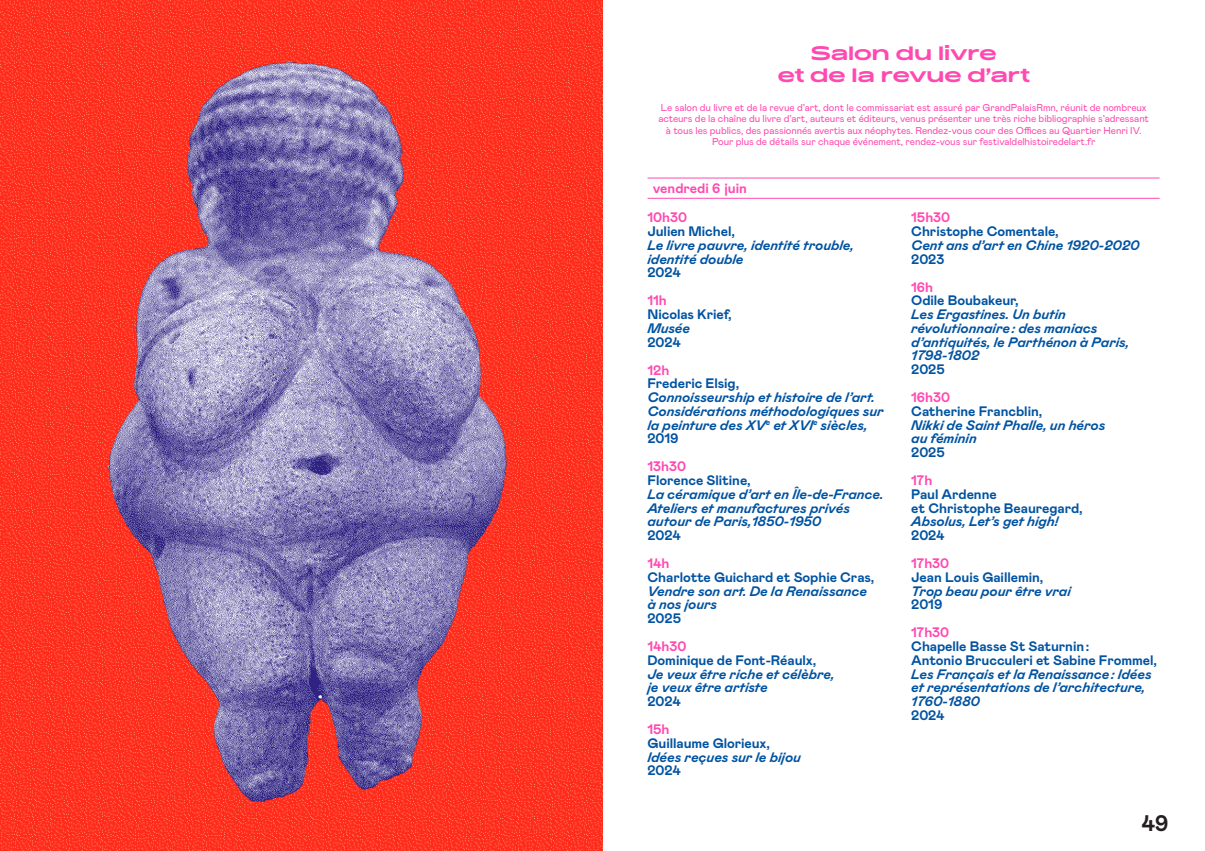
<style>
.page{position:relative;width:1205px;height:851px;background:#fff}
.page>*{position:absolute;margin:0;border:0;box-sizing:border-box;transform-origin:0 0}
.t1{font:700 22.5px "Mabry Pro";color:#231f20}
.GRAND_TITRE_pano_15_pt{font:700 18.75px/22.5px "Pano";color:#ff49b0;text-align:center}
.salon_du_livre{font:italic 700 13.75px/13.8px "Mabry Pro";letter-spacing:-.005em;color:#0053a2}
.salon_du_livre-2{font:700 13.75px/13.8px "Mabry Pro";letter-spacing:-.005em;color:#0053a2}
.salon_du_livre_horaire{font:700 13.75px "Mabry Pro";letter-spacing:-.005em;color:#ff49b0}
.horaires{font:700 13.75px "Mabry Pro";color:#ff49b0}
.petite_intro{font:10px/11.2px "Mabry Pro";letter-spacing:-.005em;color:#ff49b0;text-align:center}
.s1{font-style:normal}
.s2{font-style:italic}
</style>
<div class="page">
<svg style="left:0;top:0;width:602px;height:850px;background:#fe3525"></svg>
<img style="left:108px;top:62px;width:399px;height:739px">
<hr style="left:647px;top:178px;width:512px;height:1px;background:#ff49b0">
<hr style="left:647px;top:198px;width:512px;height:1px;background:#ff49b0">
<p class="GRAND_TITRE_pano_15_pt" style="left:778px;top:42px;width:253px">Salon du livre<br>et de la revue d’art</p>
<p class="petite_intro" style="left:658px;top:101px;width:492px">Le salon du livre et de la revue d’art, dont le commissariat est assuré par GrandPalaisRmn, réunit de nombreux acteurs de la chaîne du livre d’art, auteurs et éditeurs, venus présenter une très riche bibliographie s’adressant à tous les publics, des passionnés avertis aux néophytes. Rendez-vous cour des Offices au Quartier Henri IV.<br>Pour plus de détails sur chaque événement, rendez-vous sur festivaldelhistoiredelart.fr</p>
<p class="horaires" style="left:653px;top:178px;width:96px">vendredi 6 juin</p>
<p class="salon_du_livre_horaire" style="left:647px;top:208px;width:41px">10h30</p>
<p class="salon_du_livre" style="left:647px;top:224px;width:208px"><span class="s1">Julien Michel,<br></span>Le livre pauvre, identité trouble, identité double<br><span class="s1">2024</span></p>
<p class="salon_du_livre_horaire" style="left:647px;top:291px;width:21px">11h</p>
<p class="salon_du_livre-2" style="left:647px;top:307px;width:86px">Nicolas Krief,<br><span class="s2">Musée<br></span>2024</p>
<p class="salon_du_livre_horaire" style="left:647px;top:360px;width:23px">12h</p>
<p class="salon_du_livre" style="left:647px;top:376px;width:238px"><span class="s1">Frederic Elsig,<br></span>Connoisseurship et histoire de l’art.<br>Considérations méthodologiques sur la peinture des XV<sup>e</sup> et XVI<sup>e</sup> siècles,<br><span class="s1">2019</span></p>
<p class="salon_du_livre_horaire" style="left:647px;top:456px;width:40px">13h30</p>
<p class="salon_du_livre" style="left:647px;top:473px;width:238px"><span class="s1">Florence Slitine,<br></span>La céramique d’art en Île-de-France.<br>Ateliers et manufactures privés autour de Paris,1850-1950<br><span class="s1">2024</span></p>
<p class="salon_du_livre_horaire" style="left:647px;top:553px;width:23px">14h</p>
<p class="salon_du_livre" style="left:647px;top:569px;width:228px"><span class="s1">Charlotte Guichard et Sophie Cras,<br></span>Vendre son art. De la Renaissance à nos jours<br><span class="s1">2025</span></p>
<p class="salon_du_livre_horaire" style="left:647px;top:636px;width:40px">14h30</p>
<p class="salon_du_livre" style="left:647px;top:652px;width:189px"><span class="s1">Dominique de Font-Réaulx,<br></span>Je veux être riche et célèbre, je veux être artiste<br><span class="s1">2024</span></p>
<p class="salon_du_livre_horaire" style="left:647px;top:719px;width:24px">15h</p>
<p class="salon_du_livre-2" style="left:647px;top:735px;width:155px">Guillaume Glorieux,<br><span class="s2">Idées reçues sur le bijou<br></span>2024</p>
<p class="salon_du_livre_horaire" style="left:911px;top:208px;width:40px">15h30</p>
<p class="salon_du_livre" style="left:911px;top:224px;width:230px"><span class="s1">Christophe Comentale,<br></span>Cent ans d’art en Chine 1920-2020<br><span class="s1">2023</span></p>
<p class="salon_du_livre_horaire" style="left:911px;top:277px;width:23px">16h</p>
<p class="salon_du_livre" style="left:911px;top:293px;width:220px"><span class="s1">Odile Boubakeur,<br></span>Les Ergastines. Un butin révolutionnaire: des maniacs d’antiquités, le Parthénon à Paris,<br>1798-1802<br><span class="s1">2025</span></p>
<p class="salon_du_livre_horaire" style="left:911px;top:387px;width:40px">16h30</p>
<p class="salon_du_livre" style="left:911px;top:403px;width:196px"><span class="s1">Catherine Francblin,<br></span>Nikki de Saint Phalle, un héros au féminin<br><span class="s1">2025</span></p>
<p class="salon_du_livre_horaire" style="left:911px;top:470px;width:23px">17h</p>
<p class="salon_du_livre-2" style="left:911px;top:486px;width:173px">Paul Ardenne<br>et Christophe Beauregard,<br><span class="s2">Absolus, Let’s get high!<br></span>2024</p>
<p class="salon_du_livre_horaire" style="left:911px;top:553px;width:39px">17h30</p>
<p class="salon_du_livre-2" style="left:911px;top:569px;width:161px">Jean Louis Gaillemin,<br><span class="s2">Trop beau pour être vrai<br></span>2019</p>
<p class="salon_du_livre_horaire" style="left:911px;top:622px;width:39px">17h30</p>
<p class="salon_du_livre" style="left:911px;top:638px;width:247px"><span class="s1">Chapelle Basse St Saturnin:<br>Antonio Brucculeri et Sabine Frommel,<br></span>Les Français et la Renaissance: Idées et représentations de l’architecture,<br>1760-1880<br><span class="s1">2024</span></p>
<h1 class="t1" style="left:1141px;top:806px;width:29px">49</h1>
</div>
